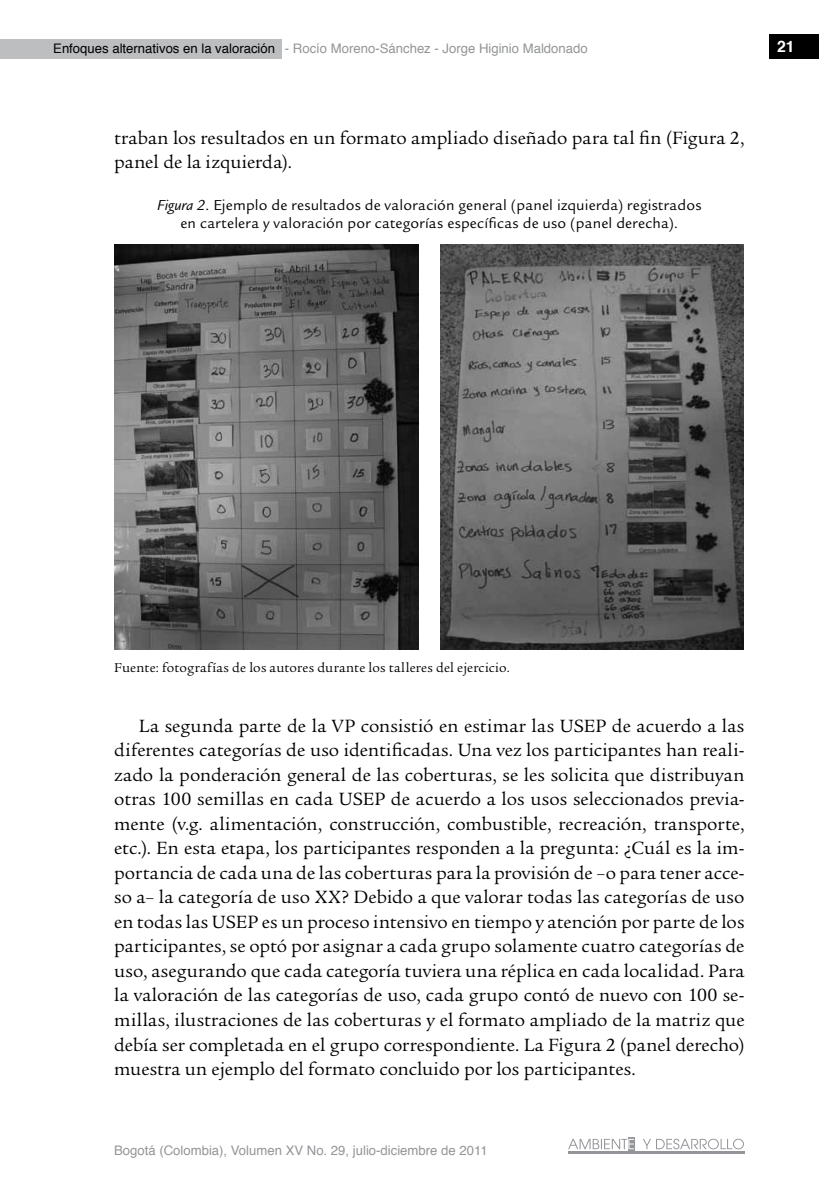
<style>
.page{position:relative;width:819px;height:1191px;background:#fff}
.page>*{position:absolute;margin:0;border:0;box-sizing:border-box;transform-origin:0 0}
.t1{font:19.25px/24.5px "Legacy Serif Std";letter-spacing:.005em;color:#000}
.t2{font:15.75px/17.5px "Legacy Sans Std";letter-spacing:.01em;color:#000;text-align:center}
.t3{font:700 15.75px "Helvetica";color:#fff}
.t4{font:14px "Legacy Serif Std";letter-spacing:.015em;color:#000}
.t5{font:13.12px "Helvetica";color:#939598}
.s1{color:#000}
.s2{font-style:italic}
</style>
<div class="page">
<div style="left:627px;top:1137px;width:7px;height:14px;background:#acaeb0"></div>
<hr style="left:568px;top:1151px;width:176px;height:2px;background:#939598">
<svg style="left:643px;top:1138px;width:100px;height:11px"></svg>
<svg style="left:568px;top:1138px;width:66px;height:11px"></svg>
<div style="left:769px;top:34px;width:50px;height:25px;background:#000"></div>
<div style="left:0;top:39px;width:281px;height:20px;background:#bcbec0"></div>
<img style="left:114px;top:244px;width:304px;height:405px">
<img style="left:440px;top:245px;width:303px;height:405px">
<p class="t5" style="left:53px;top:38px;width:536px"><span class="s1">Enfoques alternativos en la valoración</span> - Rocío Moreno-Sánchez - Jorge Higinio Maldonado</p>
<p class="t3" style="left:777px;top:34px;width:19px">21</p>
<p class="t1" style="left:114px;top:125px;width:631px">traban los resultados en un formato ampliado diseñado para tal fin (Figura 2, panel de la izquierda).</p>
<p class="t2" style="left:157px;top:197px;width:546px"><span class="s2">Figura 2</span>. Ejemplo de resultados de valoración general (panel izquierda) registrados en cartelera y valoración por categorías específicas de uso (panel derecha).</p>
<p class="t4" style="left:114px;top:660px;width:397px">Fuente: fotografías de los autores durante los talleres del ejercicio.</p>
<p class="t1" style="left:114px;top:713px;width:632px;text-align:justify;text-indent:25px">La segunda parte de la VP consistió en estimar las USEP de acuerdo a las diferentes categorías de uso identificadas. Una vez los participantes han reali&shy;zado la ponderación general de las coberturas, se les solicita que distribuyan otras 100 semillas en cada USEP de acuerdo a los usos seleccionados previa&shy;mente (v.g. alimentación, construcción, combustible, recreación, transporte, etc.). En esta etapa, los participantes responden a la pregunta: ¿Cuál es la im&shy;portancia de cada una de las coberturas para la provisión de –o para tener acce&shy;so a– la categoría de uso XX? Debido a que valorar todas las categorías de uso en todas las USEP es un proceso intensivo en tiempo y atención por parte de los participantes, se optó por asignar a cada grupo solamente cuatro categorías de uso, asegurando que cada categoría tuviera una réplica en cada localidad. Para la valoración de las categorías de uso, cada grupo contó de nuevo con 100 se&shy;millas, ilustraciones de las coberturas y el formato ampliado de la matriz que debía ser completada en el grupo correspondiente. La Figura 2 (panel derecho) muestra un ejemplo del formato concluido por los participantes.</p>
<p class="t5" style="left:114px;top:1140px;width:375px">Bogotá (Colombia), Volumen XV No. 29, julio-diciembre de 2011</p>
</div>
